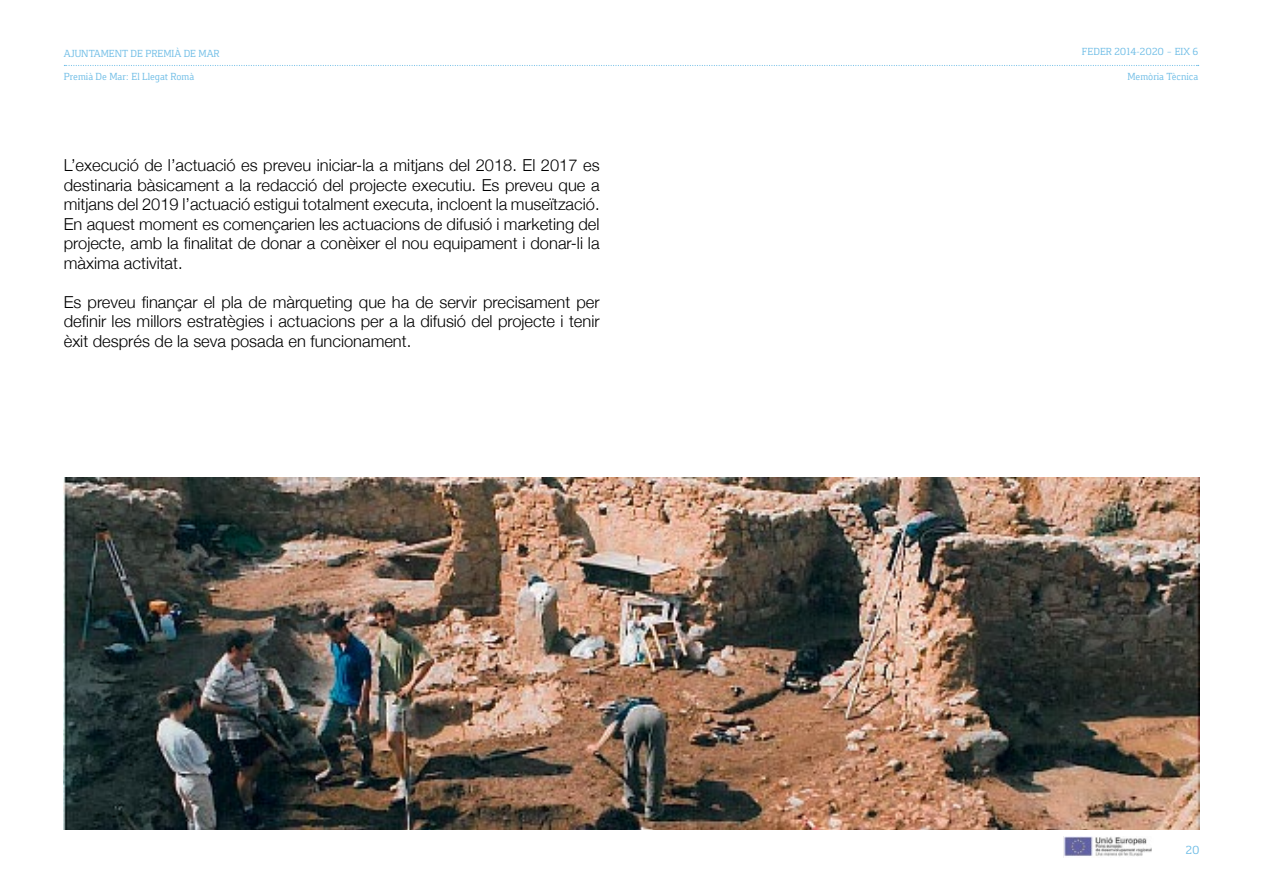
<style>
.page{position:relative;width:1263px;height:893px;background:#fff}
.page>*{position:absolute;margin:0;border:0;box-sizing:border-box;transform-origin:0 0}
.t1{font:300 16.5px/19.5px "Helvetica Neue";color:#000;text-align:justify}
.t2{font:12px "Foral Pro";color:#6fbde6}
.t3{font:10.5px "Foral Pro";color:#6fbde6}
</style>
<div class="page">
<svg style="left:64px;top:65px;width:1135px;height:1px"></svg>
<img style="left:1064px;top:836px;width:88px;height:20px">
<img style="left:64px;top:478px;width:1136px;height:351px">
<p class="t3" style="left:64px;top:47px;width:157px">AJUNTAMENT DE PREMIÀ DE MAR</p>
<p class="t3" style="left:1082px;top:46px;width:118px">FEDER 2014-2020 – EIX 6</p>
<p class="t3" style="left:64px;top:70px;width:132px">Premià De Mar: El Llegat Romà</p>
<p class="t3" style="left:1127px;top:70px;width:72px">Memòria Tècnica</p>
<p class="t1" style="left:64px;top:154px;width:537px">L’execució de l’actuació es preveu iniciar-la a mitjans del 2018. El 2017 es destinaria bàsicament a la redacció del projecte executiu. Es preveu que a mitjans del 2019 l’actuació estigui totalment executa, incloent la museïtzació.<br>En aquest moment es començarien les actuacions de difusió i marketing del projecte, amb la finalitat de donar a conèixer el nou equipament i donar-li la màxima activitat.</p>
<p class="t1" style="left:64px;top:291px;width:537px">Es preveu finançar el pla de màrqueting que ha de servir precisament per definir les millors estratègies i actuacions per a la difusió del projecte i tenir èxit després de la seva posada en funcionament.</p>
<p class="t2" style="left:1186px;top:843px;width:15px">20</p>
</div>
